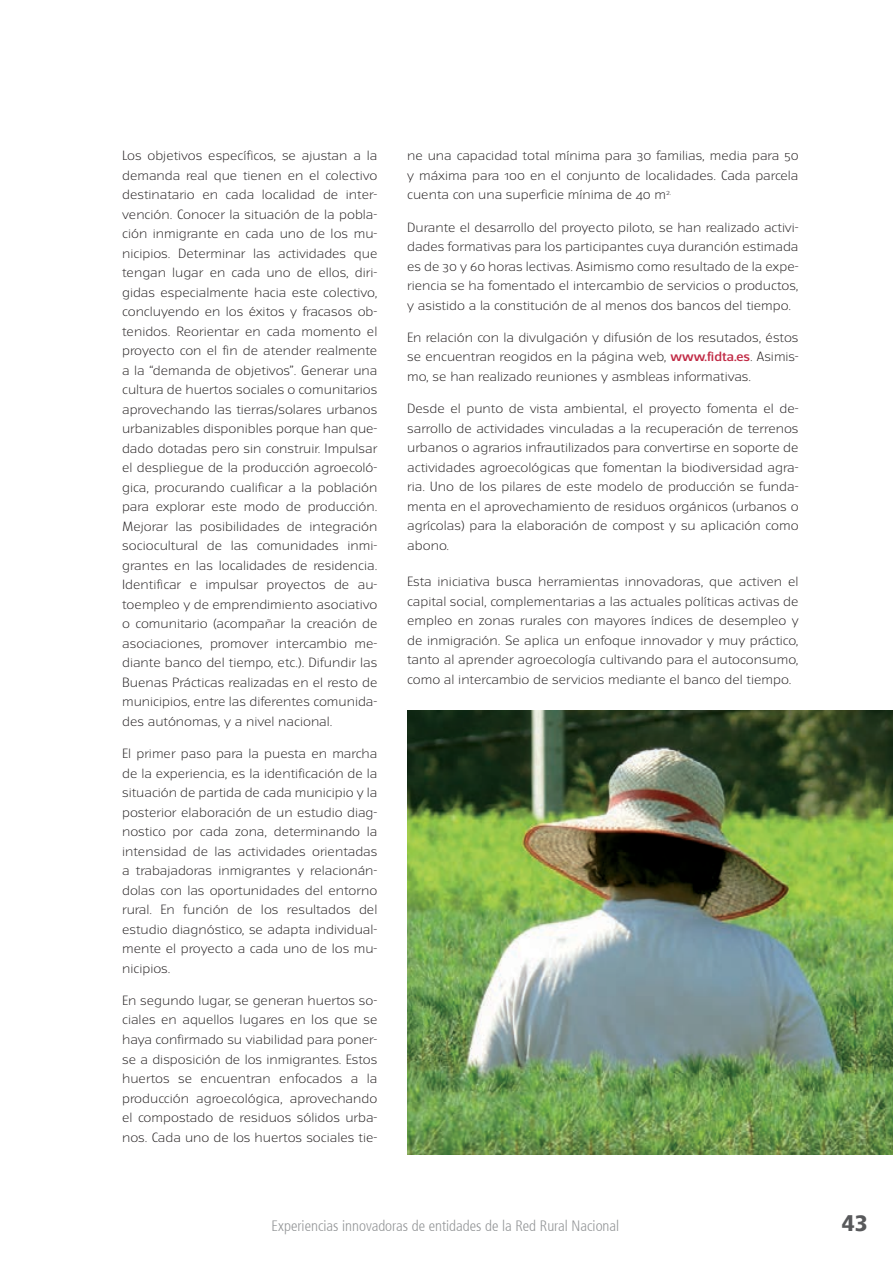
<style>
.page{position:relative;width:893px;height:1261px;background:#fff}
.page>*{position:absolute;margin:0;border:0;box-sizing:border-box;transform-origin:0 0}
.t1{font:900 condensed 22.5px "Frutiger 77";color:#58595b;scale:1.1 1}
.t2{font:300 condensed 15px "Frutiger 47";color:#949698}
.t3{font:300 12px/19.5px "Turmino";color:#231f20;text-align:justify;scale:1.1 1}
.s1{font-weight:500;color:#c12a45}
</style>
<div class="page">
<img style="left:407px;top:710px;width:485px;height:444px">
<p class="t3" style="left:122px;top:146px;width:233px">Los objetivos específicos, se ajustan a la demanda real que tienen en el colectivo destinatario en cada localidad de inter&shy;vención. Conocer la situación de la pobla&shy;ción inmigrante en cada uno de los mu&shy;nicipios. Determinar las actividades que tengan lugar en cada uno de ellos, diri&shy;gidas especialmente hacia este colectivo, concluyendo en los éxitos y fracasos ob&shy;tenidos. Reorientar en cada momento el proyecto con el fin de atender realmente a la “demanda de objetivos”. Generar una cultura de huertos sociales o comunitarios aprovechando las tierras/solares urbanos urbanizables disponibles porque han que&shy;dado dotadas pero sin construir. Impulsar el despliegue de la producción agroecoló&shy;gica, procurando cualificar a la población para explorar este modo de producción.<br>Mejorar las posibilidades de integración sociocultural de las comunidades inmi&shy;grantes en las localidades de residencia.<br>Identificar e impulsar proyectos de au&shy;toempleo y de emprendimiento asociativo o comunitario (acompañar la creación de asociaciones, promover intercambio me&shy;diante banco del tiempo, etc.). Difundir las Buenas Prácticas realizadas en el resto de municipios, entre las diferentes comunida&shy;des autónomas, y a nivel nacional.</p>
<p class="t3" style="left:122px;top:744px;width:233px">El primer paso para la puesta en marcha de la experiencia, es la identificación de la situación de partida de cada municipio y la posterior elaboración de un estudio diag&shy;nostico por cada zona, determinando la intensidad de las actividades orientadas a trabajadoras inmigrantes y relacionán&shy;dolas con las oportunidades del entorno rural. En función de los resultados del estudio diagnóstico, se adapta individual&shy;mente el proyecto a cada uno de los mu&shy;nicipios.</p>
<p class="t3" style="left:122px;top:991px;width:233px">En segundo lugar, se generan huertos so&shy;ciales en aquellos lugares en los que se haya confirmado su viabilidad para poner&shy;se a disposición de los inmigrantes. Estos huertos se encuentran enfocados a la producción agroecológica, aprovechando el compostado de residuos sólidos urba&shy;nos. Cada uno de los huertos sociales tie-</p>
<p class="t3" style="left:407px;top:146px;width:357px">ne una capacidad total mínima para 30 familias, media para 50 y máxima para 100 en el conjunto de localidades. Cada parcela cuenta con una superficie mínima de 40 m<sup>2.</sup></p>
<p class="t3" style="left:407px;top:217px;width:357px">Durante el desarrollo del proyecto piloto, se han realizado activi&shy;dades formativas para los participantes cuya duranción estimada es de 30 y 60 horas lectivas. Asimismo como resultado de la expe&shy;riencia se ha fomentado el intercambio de servicios o productos, y asistido a la constitución de al menos dos bancos del tiempo.</p>
<p class="t3" style="left:407px;top:328px;width:357px">En relación con la divulgación y difusión de los resutados, éstos se encuentran reogidos en la página web, <span class="s1">www.fidta.es</span>. Asimis&shy;mo, se han realizado reuniones y asmbleas informativas.</p>
<p class="t3" style="left:407px;top:399px;width:357px">Desde el punto de vista ambiental, el proyecto fomenta el de&shy;sarrollo de actividades vinculadas a la recuperación de terrenos urbanos o agrarios infrautilizados para convertirse en soporte de actividades agroecológicas que fomentan la biodiversidad agra&shy;ria. Uno de los pilares de este modelo de producción se funda&shy;menta en el aprovechamiento de residuos orgánicos (urbanos o agrícolas) para la elaboración de compost y su aplicación como abono.</p>
<p class="t3" style="left:407px;top:572px;width:357px">Esta iniciativa busca herramientas innovadoras, que activen el capital social, complementarias a las actuales políticas activas de empleo en zonas rurales con mayores índices de desempleo y de inmigración. Se aplica un enfoque innovador y muy práctico, tanto al aprender agroecología cultivando para el autoconsumo, como al intercambio de servicios mediante el banco del tiempo.</p>
<p class="t2" style="left:271px;top:1217px;width:349px">Experiencias innovadoras de entidades de la Red Rural Nacional</p>
<h1 class="t1" style="left:841px;top:1209px;width:25px">43</h1>
</div>
